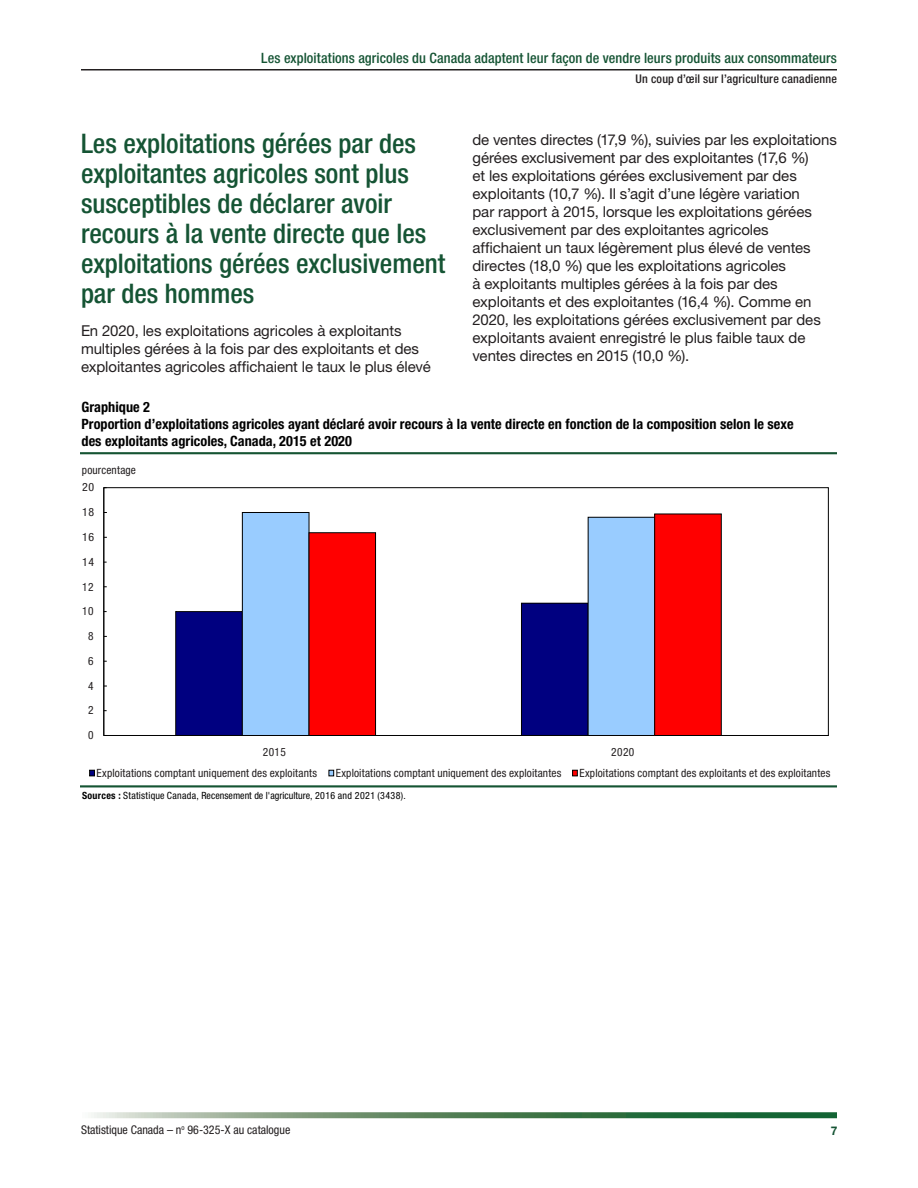
<style>
.page{position:relative;width:918px;height:1188px;background:#fff}
.page>*{position:absolute;margin:0;border:0;box-sizing:border-box;transform-origin:0 0}
.t1{font:500 condensed 27px/30px "Helvetica Neue LT Std";color:#155434}
.t2{font:15px/18px "Helvetica Neue LT Std";letter-spacing:-.005em;color:#231f20}
.t3{font:700 condensed 14.25px/17.1px "Helvetica Neue LT Std";letter-spacing:.005em;color:#000}
.t4{font:500 condensed 14.25px "Helvetica Neue LT Std";letter-spacing:.005em;color:#155434}
.t5{font:condensed 12px "Helvetica Neue LT Std";color:#231f20}
.t6{font:500 condensed 12px "Helvetica Neue LT Std";letter-spacing:.015em;color:#231f20}
.t7{font:700 12px "Helvetica Neue LT Std";color:#155434}
.t8{font:condensed 11.4px "Helvetica Neue LT Std";letter-spacing:.015em;color:#231f20}
.t9{font:condensed 11.4px "Helvetica Neue LT Std";letter-spacing:.015em;color:#231f20;scale:1.05 1}
.t10{font:condensed 9.9px "Helvetica Neue LT Std";letter-spacing:.025em;color:#000}
.s1{font-weight:700}
</style>
<div class="page">
<hr style="left:81px;top:69px;width:756px;height:1px;background:#231f20">
<svg style="left:91px;top:1112px;width:746px;height:6px;background:#638f6c"></svg>
<hr style="left:81px;top:785px;width:756px;height:2px;background:#155433">
<hr style="left:81px;top:452px;width:756px;height:2px;background:#155433">
<div style="left:176px;top:612px;width:66px;height:123px;background:#000080"></div>
<div style="left:521px;top:603px;width:67px;height:132px;background:#000080"></div>
<div style="left:175px;top:611px;width:68px;height:125px;border:1px solid #000"></div>
<div style="left:521px;top:603px;width:67px;height:133px;border:1px solid #000"></div>
<div style="left:242px;top:512px;width:67px;height:223px;background:#9cf"></div>
<div style="left:588px;top:517px;width:67px;height:218px;background:#9cf"></div>
<div style="left:242px;top:512px;width:67px;height:224px;border:1px solid #000"></div>
<div style="left:309px;top:533px;width:67px;height:202px;background:#f00"></div>
<div style="left:655px;top:514px;width:66px;height:221px;background:#f00"></div>
<div style="left:309px;top:532px;width:67px;height:204px;border:1px solid #000"></div>
<div style="left:654px;top:514px;width:68px;height:222px;border:1px solid #000"></div>
<hr style="left:103px;top:488px;width:1px;height:247px;background:#000">
<svg style="left:89px;top:770px;width:6px;height:6px"></svg>
<svg style="left:329px;top:770px;width:5px;height:6px"></svg>
<svg style="left:572px;top:770px;width:6px;height:6px"></svg>
<p class="t4" style="left:261px;top:49px;width:577px">Les exploitations agricoles du Canada adaptent leur façon de vendre leurs produits aux consommateurs</p>
<h1 class="t1" style="left:81px;top:128px;width:366px">Les exploitations gérées par des exploitantes agricoles sont plus susceptibles de déclarer avoir recours à la vente directe que les exploitations gérées exclusivement par des hommes</h1>
<p class="t2" style="left:81px;top:322px;width:351px">En 2020, les exploitations agricoles à exploitants multiples gérées à la fois par des exploitants et des exploitantes agricoles affichaient le taux le plus élevé</p>
<p class="t6" style="left:636px;top:71px;width:203px">Un coup d’œil sur l’agriculture canadienne</p>
<p class="t2" style="left:472px;top:130px;width:366px">de ventes directes (17,9 %), suivies par les exploitations gérées exclusivement par des exploitantes (17,6 %)<br>et les exploitations gérées exclusivement par des exploitants (10,7 %). Il s’agit d’une légère variation<br>par rapport à 2015, lorsque les exploitations gérées exclusivement par des exploitantes agricoles affichaient un taux légèrement plus élevé de ventes directes (18,0 %) que les exploitations agricoles<br>à exploitants multiples gérées à la fois par des exploitants et des exploitantes (16,4 %). Comme en 2020, les exploitations gérées exclusivement par des exploitants avaient enregistré le plus faible taux de ventes directes en 2015 (10,0 %).</p>
<p class="t3" style="left:82px;top:398px;width:714px">Graphique 2<br>Proportion d’exploitations agricoles ayant déclaré avoir recours à la vente directe en fonction de la composition selon le sexe des exploitants agricoles, Canada, 2015 et 2020</p>
<p class="t8" style="left:82px;top:464px;width:56px">pourcentage</p>
<p class="t9" style="left:82px;top:481px;width:13px">20</p>
<p class="t9" style="left:82px;top:506px;width:13px">18</p>
<p class="t9" style="left:82px;top:530px;width:13px">16</p>
<p class="t9" style="left:82px;top:555px;width:13px">14</p>
<p class="t8" style="left:82px;top:580px;width:13px">12</p>
<p class="t8" style="left:82px;top:605px;width:13px">10</p>
<p class="t8" style="left:88px;top:630px;width:7px">8</p>
<p class="t8" style="left:88px;top:654px;width:7px">6</p>
<p class="t8" style="left:88px;top:679px;width:7px">4</p>
<p class="t8" style="left:88px;top:704px;width:7px">2</p>
<p class="t8" style="left:88px;top:729px;width:7px">0</p>
<p class="t8" style="left:263px;top:745px;width:25px">2015</p>
<p class="t8" style="left:611px;top:745px;width:25px">2020</p>
<p class="t8" style="left:97px;top:766px;width:222px">Exploitations comptant uniquement des exploitants</p>
<p class="t8" style="left:336px;top:766px;width:227px">Exploitations comptant uniquement des exploitantes</p>
<p class="t8" style="left:579px;top:766px;width:252px">Exploitations comptant des exploitants et des exploitantes</p>
<p class="t10" style="left:82px;top:790px;width:325px"><span class="s1">Sources :</span> Statistique Canada, Recensement de l'agriculture, 2016 and 2021 (3438).</p>
<p class="t5" style="left:81px;top:1122px;width:211px">Statistique Canada – n<sup>o</sup> 96-325-X au catalogue</p>
<p class="t7" style="left:831px;top:1123px;width:8px">7</p>
</div>
